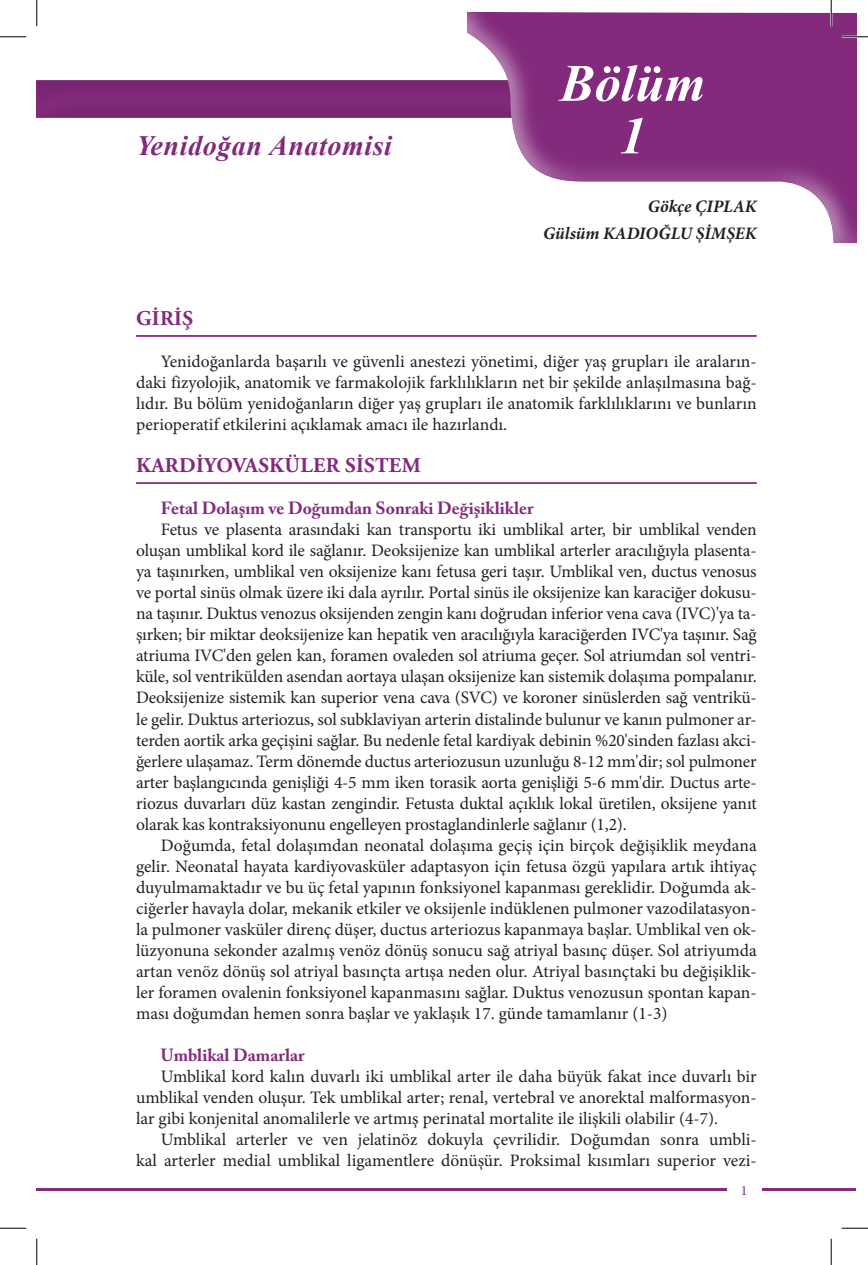
<style>
.page{position:relative;width:868px;height:1265px;background:#fff}
.page>*{position:absolute;margin:0;border:0;box-sizing:border-box;transform-origin:0 0}
.t1{font:italic 700 52.5px/52.5px "Times New Roman";color:#fff;text-align:center}
.t2{font:italic 700 28px "Times New Roman";letter-spacing:.02em;color:#832a7c}
.t3{font:700 21px "Adobe Garamond Pro";letter-spacing:.015em;color:#832a7c}
.t4{font:17.5px/21px "Minion Pro";color:#231f20;text-align:justify}
.t5{font:700 17.5px "Adobe Caslon Pro";color:#832a7c}
.t6{font:italic 700 17.5px/27.5px "Minion Pro";color:#231f20;text-align:right}
.t7{font:14px "Minion Pro";color:#832a7c}
</style>
<div class="page">
<div style="left:37px;top:77px;width:818px;height:42px;background:#fff;opacity:.75"></div>
<hr style="left:37px;top:1188px;width:818px;height:2px;background:#832a7c">
<div style="left:726px;top:1184px;width:35px;height:10px;background:#fff"></div>
<div style="left:464px;top:12px;width:391px;height:233px;background:#fff;opacity:.75"></div>
<hr style="left:136px;top:335px;width:620px;height:2px;background:#832a7c">
<hr style="left:136px;top:482px;width:620px;height:2px;background:#832a7c">
<hr style="left:841px;top:36px;width:26px;height:2px;background:#fff">
<hr style="left:829px;top:0;width:3px;height:26px;background:#fff">
<svg style="left:0;top:36px;width:26px;height:1px"></svg>
<svg style="left:841px;top:36px;width:26px;height:1px"></svg>
<svg style="left:0;top:1227px;width:26px;height:1px"></svg>
<svg style="left:841px;top:1227px;width:26px;height:1px"></svg>
<svg style="left:36px;top:0;width:1px;height:26px"></svg>
<svg style="left:36px;top:1238px;width:1px;height:26px"></svg>
<svg style="left:830px;top:0;width:1px;height:26px"></svg>
<svg style="left:830px;top:1238px;width:1px;height:26px"></svg>
<h2 class="t2" style="left:136px;top:126px;width:257px">Yenidoğan Anatomisi</h2>
<h1 class="t1" style="left:559px;top:55px;width:147px">Bölüm<br>1</h1>
<p class="t6" style="left:543px;top:192px;width:215px">Gökçe ÇIPLAK<br>Gülsüm KADIOĞLU ŞİMŞEK</p>
<p class="t3" style="left:136px;top:306px;width:58px">GİRİŞ</p>
<p class="t4" style="left:136px;top:351px;width:622px;text-indent:25px">Yenidoğanlarda başarılı ve güvenli anestezi yönetimi, diğer yaş grupları ile araların&shy;daki fizyolojik, anatomik ve farmakolojik farklılıkların net bir şekilde anlaşılmasına bağ&shy;lıdır. Bu bölüm yenidoğanların diğer yaş grupları ile anatomik farklılıklarını ve bunların perioperatif etkilerini açıklamak amacı ile hazırlandı.</p>
<p class="t3" style="left:136px;top:453px;width:286px">KARDİYOVASKÜLER SİSTEM</p>
<p class="t5" style="left:161px;top:498px;width:374px">Fetal Dolaşım ve Doğumdan Sonraki Değişiklikler</p>
<p class="t4" style="left:136px;top:519px;width:622px;text-indent:25px">Fetus ve plasenta arasındaki kan transportu iki umblikal arter, bir umblikal venden oluşan umblikal kord ile sağlanır. Deoksijenize kan umblikal arterler aracılığıyla plasenta&shy;ya taşınırken, umblikal ven oksijenize kanı fetusa geri taşır. Umblikal ven, ductus venosus ve portal sinüs olmak üzere iki dala ayrılır. Portal sinüs ile oksijenize kan karaciğer dokusu&shy;na taşınır. Duktus venozus oksijenden zengin kanı doğrudan inferior vena cava (IVC)'ya ta&shy;şırken; bir miktar deoksijenize kan hepatik ven aracılığıyla karaciğerden IVC'ya taşınır. Sağ atriuma IVC'den gelen kan, foramen ovaleden sol atriuma geçer. Sol atriumdan sol ventri&shy;küle, sol ventrikülden asendan aortaya ulaşan oksijenize kan sistemik dolaşıma pompalanır.<br>Deoksijenize sistemik kan superior vena cava (SVC) ve koroner sinüslerden sağ ventrikü&shy;le gelir. Duktus arteriozus, sol subklaviyan arterin distalinde bulunur ve kanın pulmoner ar&shy;terden aortik arka geçişini sağlar. Bu nedenle fetal kardiyak debinin %20'sinden fazlası akci&shy;ğerlere ulaşamaz. Term dönemde ductus arteriozusun uzunluğu 8-12 mm'dir; sol pulmoner arter başlangıcında genişliği 4-5 mm iken torasik aorta genişliği 5-6 mm'dir. Ductus arte&shy;riozus duvarları düz kastan zengindir. Fetusta duktal açıklık lokal üretilen, oksijene yanıt olarak kas kontraksiyonunu engelleyen prostaglandinlerle sağlanır (1,2).</p>
<p class="t4" style="left:136px;top:834px;width:622px;text-indent:25px">Doğumda, fetal dolaşımdan neonatal dolaşıma geçiş için birçok değişiklik meydana gelir. Neonatal hayata kardiyovasküler adaptasyon için fetusa özgü yapılara artık ihtiyaç duyulmamaktadır ve bu üç fetal yapının fonksiyonel kapanması gereklidir. Doğumda ak&shy;ciğerler havayla dolar, mekanik etkiler ve oksijenle indüklenen pulmoner vazodilatasyon&shy;la pulmoner vasküler direnç düşer, ductus arteriozus kapanmaya başlar. Umblikal ven ok&shy;lüzyonuna sekonder azalmış venöz dönüş sonucu sağ atriyal basınç düşer. Sol atriyumda artan venöz dönüş sol atriyal basınçta artışa neden olur. Atriyal basınçtaki bu değişiklik&shy;ler foramen ovalenin fonksiyonel kapanmasını sağlar. Duktus venozusun spontan kapan&shy;ması doğumdan hemen sonra başlar ve yaklaşık 17. günde tamamlanır (1-3)</p>
<p class="t5" style="left:161px;top:1044px;width:145px">Umblikal Damarlar</p>
<p class="t4" style="left:136px;top:1065px;width:622px;text-indent:25px">Umblikal kord kalın duvarlı iki umblikal arter ile daha büyük fakat ince duvarlı bir umblikal venden oluşur. Tek umblikal arter; renal, vertebral ve anorektal malformasyon&shy;lar gibi konjenital anomalilerle ve artmış perinatal mortalite ile ilişkili olabilir (4-7).</p>
<p class="t4" style="left:136px;top:1128px;width:622px;text-align:right">Umblikal arterler ve ven jelatinöz dokuyla çevrilidir. Doğumdan sonra umbli&shy;kal arterler medial umblikal ligamentlere dönüşür. Proksimal kısımları superior vezi-</p>
<p class="t7" style="left:740px;top:1180px;width:8px">1</p>
</div>
